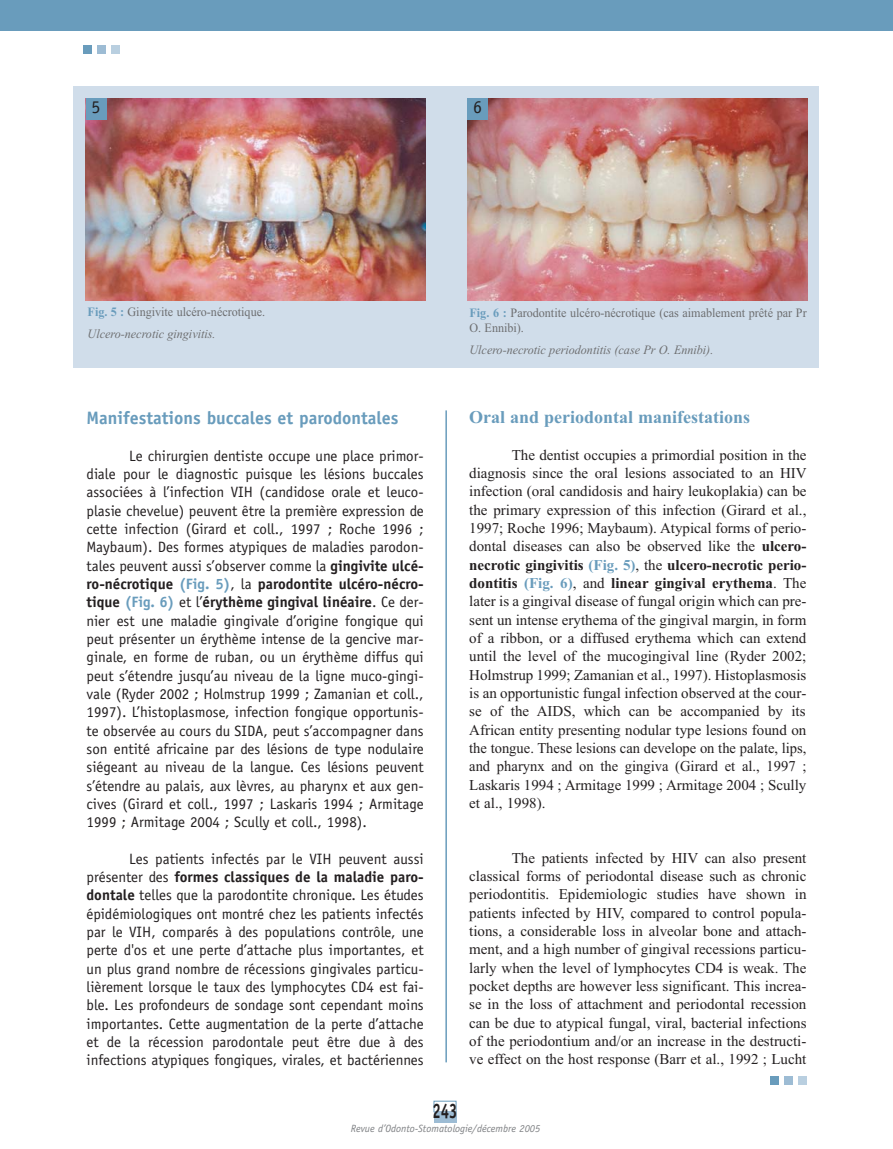
<style>
.page{position:relative;width:893px;height:1149px;background:#fff}
.page>*{position:absolute;margin:0;border:0;box-sizing:border-box;transform-origin:0 0}
.t1{font:700 21px "Officina Sans";color:#231f20;scale:.72 1}
.t2{font:700 18px "Officina Sans";color:#699cbc}
.t3{font:700 18px "Times New Roman";color:#699cbc}
.t4{font:18px "Officina Sans";color:#231f20}
.t5{font:15px/18.3px "Officina Sans";color:#231f20;text-align:justify}
.t6{font:15px/18.3px "Times New Roman";color:#231f20;text-align:justify}
.t7{font:12.75px/21.8px "Times New Roman";color:#6d6e70;scale:.95 1}
.t8{font:italic 12.75px "Times New Roman";color:#6d6e70;scale:.95 1}
.t9{font:italic 10.5px "Officina Sans";color:#808285}
.s1{font-weight:700;color:#699cbc}
.s2{font-style:italic}
.s3{font-weight:700}
</style>
<div class="page">
<div style="left:74px;top:86px;width:745px;height:282px;background:#d0ddea"></div>
<div style="left:434px;top:1100px;width:22px;height:11px;border:1px solid #699cbc"></div>
<div style="left:434px;top:1111px;width:22px;height:11px;background:#9dbcd4"></div>
<div style="left:83px;top:45px;width:9px;height:9px;background:#699cbc"></div>
<div style="left:97px;top:45px;width:8px;height:9px;background:#9dbcd4"></div>
<div style="left:111px;top:45px;width:8px;height:9px;background:#b9cfe0"></div>
<div style="left:770px;top:1075px;width:9px;height:9px;background:#699cbc"></div>
<div style="left:784px;top:1075px;width:8px;height:9px;background:#9dbcd4"></div>
<div style="left:798px;top:1075px;width:8px;height:9px;background:#b9cfe0"></div>
<hr style="left:445px;top:410px;width:2px;height:651px;background:#699cbc">
<div style="left:0;top:0;width:893px;height:31px;background:#699cbc"></div>
<img style="left:86px;top:98px;width:340px;height:202px">
<div style="left:86px;top:98px;width:20px;height:21px;background:#699cbc"></div>
<img style="left:467px;top:98px;width:341px;height:202px">
<div style="left:467px;top:98px;width:21px;height:21px;background:#699cbc"></div>
<p class="t4" style="left:91px;top:100px;width:11px">5</p>
<p class="t4" style="left:473px;top:100px;width:10px">6</p>
<p class="t7" style="left:88px;top:302px;width:188px"><span class="s1">Fig. 5 :</span> Gingivite ulcéro-nécrotique.<br><span class="s2">Ulcero-necrotic gingivitis.</span></p>
<p class="t7" style="left:469px;top:306px;width:356px;line-height:15.3px"><span class="s1">Fig. 6 :</span> Parodontite ulcéro-nécrotique (cas aimablement prêté par Pr<br>O. Ennibi).</p>
<p class="t8" style="left:469px;top:345px;width:258px">Ulcero-necrotic periodontitis (case Pr O. Ennibi).</p>
<p class="t2" style="left:87px;top:411px;width:313px">Manifestations buccales et parodontales</p>
<p class="t5" style="left:87px;top:447px;width:339px;text-indent:43px">Le chirurgien dentiste occupe une place primor&shy;diale pour le diagnostic puisque les lésions buccales associées à l’infection VIH (candidose orale et leuco&shy;plasie chevelue) peuvent être la première expression de cette infection (Girard et coll., 1997 ; Roche 1996 ; Maybaum). Des formes atypiques de maladies parodon&shy;tales peuvent aussi s’observer comme la <span class="s3">gingivite ulcé&shy;ro-nécrotique</span> <span class="s1">(Fig. 5)</span>, la <span class="s3">parodontite ulcéro-nécro&shy;tique</span> <span class="s1">(Fig. 6)</span> et l’<span class="s3">érythème gingival linéaire</span>. Ce der&shy;nier est une maladie gingivale d’origine fongique qui peut présenter un érythème intense de la gencive mar&shy;ginale, en forme de ruban, ou un érythème diffus qui peut s’étendre jusqu’au niveau de la ligne muco-gingi&shy;vale (Ryder 2002 ; Holmstrup 1999 ; Zamanian et coll., 1997). L’histoplasmose, infection fongique opportunis&shy;te observée au cours du SIDA, peut s’accompagner dans son entité africaine par des lésions de type nodulaire siégeant au niveau de la langue. Ces lésions peuvent s’étendre au palais, aux lèvres, au pharynx et aux gen&shy;cives (Girard et coll., 1997 ; Laskaris 1994 ; Armitage 1999 ; Armitage 2004 ; Scully et coll., 1998).</p>
<p class="t5" style="left:87px;top:850px;width:339px;text-indent:43px">Les patients infectés par le VIH peuvent aussi présenter des <span class="s3">formes classiques de la maladie paro&shy;dontale</span> telles que la parodontite chronique. Les études épidémiologiques ont montré chez les patients infectés par le VIH, comparés à des populations contrôle, une perte d'os et une perte d’attache plus importantes, et un plus grand nombre de récessions gingivales particu&shy;lièrement lorsque le taux des lymphocytes CD4 est fai&shy;ble. Les profondeurs de sondage sont cependant moins importantes. Cette augmentation de la perte d’attache et de la récession parodontale peut être due à des infections atypiques fongiques, virales, et bactériennes</p>
<p class="t3" style="left:469px;top:411px;width:282px">Oral and periodontal manifestations</p>
<p class="t6" style="left:469px;top:447px;width:339px;text-indent:43px">The dentist occupies a primordial position in the diagnosis since the oral lesions associated to an HIV infection (oral candidosis and hairy leukoplakia) can be the primary expression of this infection (Girard et al., 1997; Roche 1996; Maybaum). Atypical forms of perio&shy;dontal diseases can also be observed like the <span class="s3">ulcero&shy;necrotic gingivitis</span> <span class="s1">(Fig. 5)</span>, the <span class="s3">ulcero-necrotic perio&shy;dontitis</span> <span class="s1">(Fig. 6)</span>, and <span class="s3">linear gingival erythema</span>. The later is a gingival disease of fungal origin which can pre&shy;sent un intense erythema of the gingival margin, in form of a ribbon, or a diffused erythema which can extend until the level of the mucogingival line (Ryder 2002; Holmstrup 1999; Zamanian et al., 1997). Histoplasmosis is an opportunistic fungal infection observed at the cour&shy;se of the AIDS, which can be accompanied by its African entity presenting nodular type lesions found on the tongue. These lesions can develope on the palate, lips, and pharynx and on the gingiva (Girard et al., 1997 ; Laskaris 1994 ; Armitage 1999 ; Armitage 2004 ; Scully et al., 1998).</p>
<p class="t6" style="left:469px;top:849px;width:339px;text-indent:43px">The patients infected by HIV can also present classical forms of periodontal disease such as chronic periodontitis. Epidemiologic studies have shown in patients infected by HIV, compared to control popula&shy;tions, a considerable loss in alveolar bone and attach&shy;ment, and a high number of gingival recessions particu&shy;larly when the level of lymphocytes CD4 is weak. The pocket depths are however less significant. This increa&shy;se in the loss of attachment and periodontal recession can be due to atypical fungal, viral, bacterial infections of the periodontium and/or an increase in the destructi&shy;ve effect on the host response (Barr et al., 1992 ; Lucht</p>
<h1 class="t1" style="left:433px;top:1102px;width:36px">243</h1>
<p class="t9" style="left:351px;top:1124px;width:191px">Revue d’Odonto-Stomatologie/décembre 2005</p>
</div>
